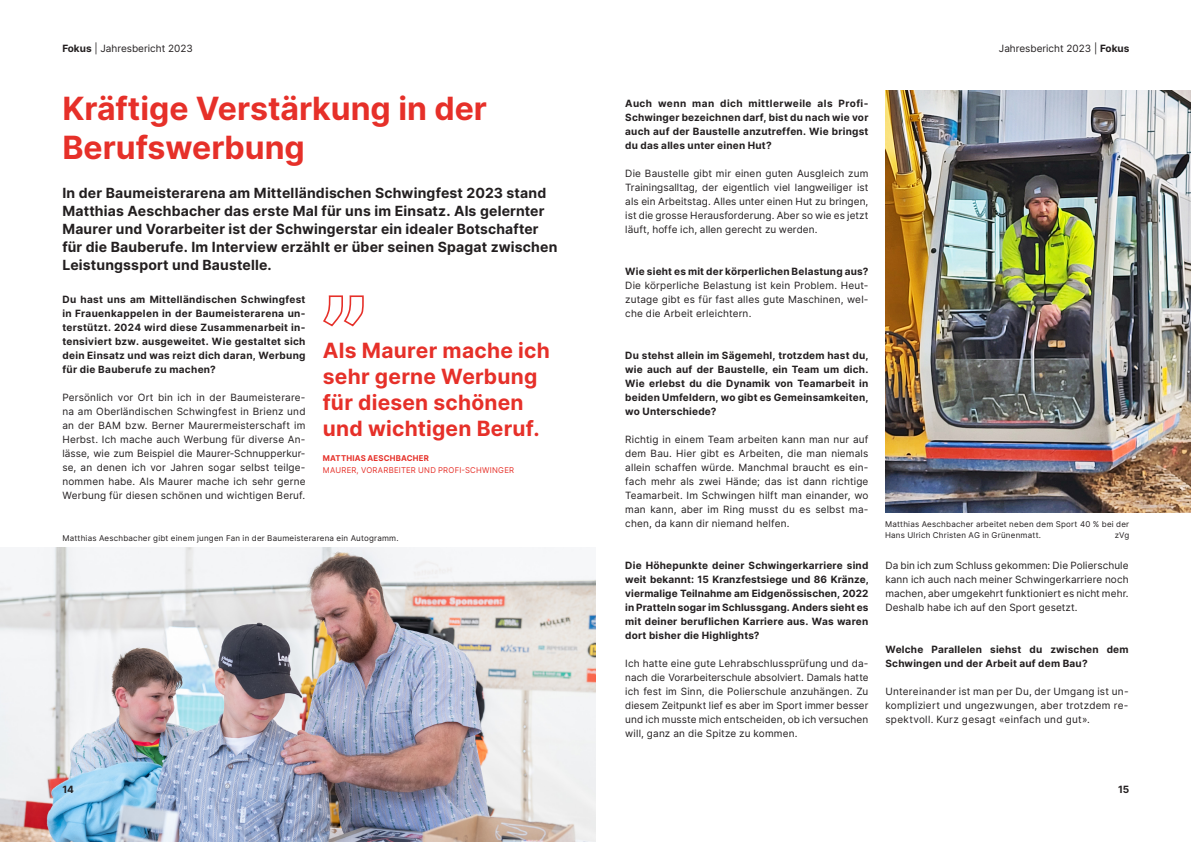
<style>
.page{position:relative;width:1191px;height:842px;background:#fff}
.page>*{position:absolute;margin:0;border:0;box-sizing:border-box;transform-origin:0 0}
.t1{font:700 32px/38.4px "Inter";color:#e63029}
.t2{font:700 21px/26px "Inter";letter-spacing:.01em;color:#e63029}
.t3{font:700 14px/18px "Inter";letter-spacing:.015em;color:#231f20}
.t4{font:10px/14px "Inter";letter-spacing:.015em;color:#231f20;text-align:justify}
.t5{font:700 10px/14px "Inter";letter-spacing:.02em;color:#231f20;text-align:justify}
.t6{font:8px/11px "Inter";letter-spacing:.03em;color:#231f20}
.t7{font:8px "Inter";letter-spacing:.035em;color:#e63029}
.t8{font:700 8px "Inter";letter-spacing:.025em;color:#e63029}
.s1{font-weight:700}
</style>
<div class="page">
<img style="left:0;top:547px;width:595px;height:295px">
<svg style="left:323px;top:295px;width:41px;height:32px"></svg>
<img style="left:885px;top:91px;width:306px;height:422px">
<p class="t4" style="left:62px;top:41px;width:132px"><span class="s1">Fokus</span> | Jahresbericht 2023</p>
<p class="t4" style="left:999px;top:41px;width:132px">Jahresbericht 2023 | <span class="s1">Fokus</span></p>
<h1 class="t1" style="left:62px;top:88px;width:426px">Kräftige Verstärkung in der<br>Berufswerbung</h1>
<p class="t3" style="left:62px;top:183px;width:496px">In der Baumeisterarena am Mittelländischen Schwingfest 2023 stand Matthias Aeschbacher das erste Mal für uns im Einsatz. Als gelernter Maurer und Vorarbeiter ist der Schwingerstar ein idealer Botschafter für die Bauberufe. Im Interview erzählt er über seinen Spagat zwischen Leistungssport und Baustelle.</p>
<p class="t5" style="left:62px;top:292px;width:245px">Du hast uns am Mittelländischen Schwingfest in Frauenkappelen in der Baumeisterarena un&shy;terstützt. 2024 wird diese Zusammenarbeit in&shy;tensiviert bzw. ausgeweitet. Wie gestaltet sich dein Einsatz und was reizt dich daran, Werbung für die Bauberufe zu machen?</p>
<p class="t4" style="left:62px;top:390px;width:245px">Persönlich vor Ort bin ich in der Baumeisterare&shy;na am Oberländischen Schwingfest in Brienz und an der BAM bzw. Berner Maurermeisterschaft im Herbst. Ich mache auch Werbung für diverse An&shy;lässe, wie zum Beispiel die Maurer-Schnupperkur&shy;se, an denen ich vor Jahren sogar selbst teilge&shy;nommen habe. Als Maurer mache ich sehr gerne Werbung für diesen schönen und wichtigen Beruf.</p>
<h2 class="t2" style="left:323px;top:337px;width:228px">Als Maurer mache ich sehr gerne Werbung für diesen schönen und wichtigen Beruf.</h2>
<p class="t8" style="left:323px;top:452px;width:108px">MATTHIAS AESCHBACHER</p>
<p class="t7" style="left:323px;top:464px;width:193px">MAURER, VORARBEITER UND PROFI-SCHWINGER</p>
<p class="t6" style="left:62px;top:533px;width:338px">Matthias Aeschbacher gibt einem jungen Fan in der Baumeisterarena ein Autogramm.</p>
<p class="t5" style="left:625px;top:96px;width:245px">Auch wenn man dich mittlerweile als Profi-Schwinger bezeichnen darf, bist du nach wie vor auch auf der Baustelle anzutreffen. Wie bringst du das alles unter einen Hut?</p>
<p class="t4" style="left:625px;top:166px;width:245px">Die Baustelle gibt mir einen guten Ausgleich zum Trainingsalltag, der eigentlich viel langweiliger ist als ein Arbeitstag. Alles unter einen Hut zu bringen, ist die grosse Herausforderung. Aber so wie es jetzt läuft, hoffe ich, allen gerecht zu werden.</p>
<p class="t5" style="left:625px;top:264px;width:245px">Wie sieht es mit der körperlichen Belastung aus?</p>
<p class="t4" style="left:625px;top:278px;width:245px">Die körperliche Belastung ist kein Problem. Heut&shy;zutage gibt es für fast alles gute Maschinen, wel&shy;che die Arbeit erleichtern.</p>
<p class="t5" style="left:625px;top:348px;width:245px">Du stehst allein im Sägemehl, trotzdem hast du, wie auch auf der Baustelle, ein Team um dich.<br>Wie erlebst du die Dynamik von Teamarbeit in beiden Umfeldern, wo gibt es Gemeinsamkeiten, wo Unterschiede?</p>
<p class="t4" style="left:625px;top:432px;width:245px">Richtig in einem Team arbeiten kann man nur auf dem Bau. Hier gibt es Arbeiten, die man niemals allein schaffen würde. Manchmal braucht es ein&shy;fach mehr als zwei Hände; das ist dann richtige Teamarbeit. Im Schwingen hilft man einander, wo man kann, aber im Ring musst du es selbst ma&shy;chen, da kann dir niemand helfen.</p>
<p class="t5" style="left:625px;top:558px;width:245px">Die Höhepunkte deiner Schwingerkarriere sind weit bekannt: 15 Kranzfestsiege und 86 Kränze, viermalige Teilnahme am Eidgenössischen, 2022 in Pratteln sogar im Schlussgang. Anders sieht es mit deiner beruflichen Karriere aus. Was waren dort bisher die Highlights?</p>
<p class="t4" style="left:625px;top:656px;width:245px">Ich hatte eine gute Lehrabschlussprüfung und da&shy;nach die Vorarbeiterschule absolviert. Damals hatte ich fest im Sinn, die Polierschule anzuhängen. Zu diesem Zeitpunkt lief es aber im Sport immer besser und ich musste mich entscheiden, ob ich versuchen will, ganz an die Spitze zu kommen.</p>
<p class="t6" style="left:885px;top:518px;width:246px">Matthias Aeschbacher arbeitet neben dem Sport 40 % bei der<br>Hans Ulrich Christen AG in Grünenmatt.</p>
<p class="t6" style="left:1114px;top:529px;width:16px">zVg</p>
<p class="t4" style="left:885px;top:558px;width:245px">Da bin ich zum Schluss gekommen: Die Polierschule kann ich auch nach meiner Schwingerkarriere noch machen, aber umgekehrt funktioniert es nicht mehr.<br>Deshalb habe ich auf den Sport gesetzt.</p>
<p class="t5" style="left:885px;top:642px;width:245px">Welche Parallelen siehst du zwischen dem<br>Schwingen und der Arbeit auf dem Bau?</p>
<p class="t4" style="left:885px;top:684px;width:245px">Untereinander ist man per Du, der Umgang ist un&shy;kompliziert und ungezwungen, aber trotzdem re&shy;spektvoll. Kurz gesagt «einfach und gut».</p>
<p class="t5" style="left:62px;top:782px;width:13px">14</p>
<p class="t5" style="left:1118px;top:782px;width:13px">15</p>
</div>
